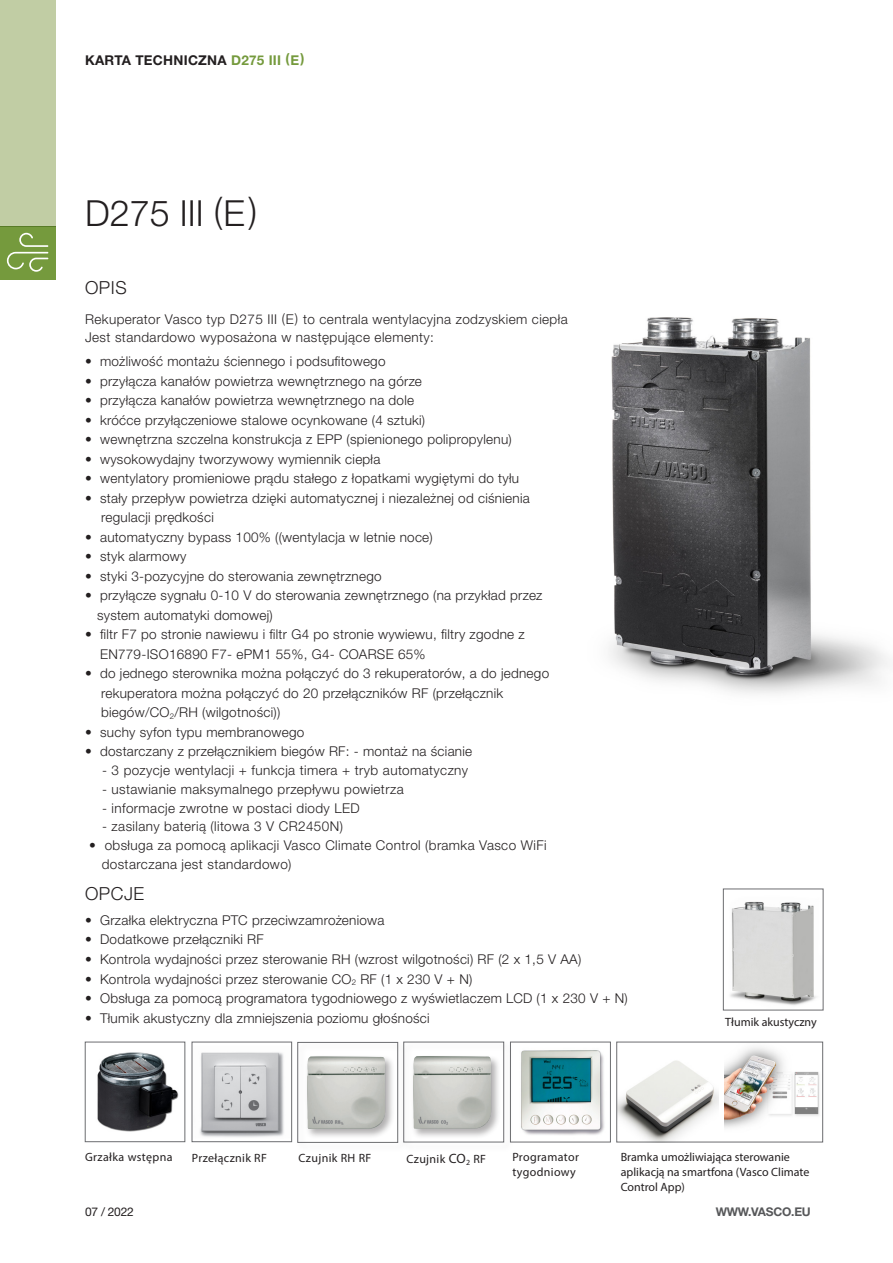
<style>
.page{position:relative;width:893px;height:1263px;background:#fff}
.page>*{position:absolute;margin:0;border:0;box-sizing:border-box;transform-origin:0 0}
.t1{font:300 36px "Helvetica Neue LTW1 G";color:#231f20}
.t2{font:300 18px "Helvetica Neue LTW1 G";letter-spacing:.03em;color:#231f20}
.t3{font:300 13.5px/18px "Helvetica Neue LTW1 G";letter-spacing:.02em;color:#231f20}
.t4{font:700 13.5px "Helvetica Neue LTW1 G";letter-spacing:.02em;color:#231f20}
.t5{font:12px/15px "Myriad Pro";color:#231f20}
.t6{font:12px/15px "Myriad Pro";letter-spacing:.03em;color:#231f20}
.t7{font:700 12px "Helvetica Neue LT Std";letter-spacing:-.02em;color:#57585a}
.t8{font:12px "Helvetica Neue LT Std";letter-spacing:-.02em;color:#231f20}
.s1{color:#759a3d}
.s2{font-size:13.5px}
</style>
<div class="page">
<div style="left:0;top:0;width:55px;height:226px;background:#c1cda4"></div>
<div style="left:0;top:226px;width:55px;height:54px;background:#759a3d"></div>
<svg style="left:7px;top:233px;width:41px;height:39px"></svg>
<img style="left:521px;top:1050px;width:83px;height:85px">
<div style="left:510px;top:1042px;width:101px;height:100px;border:1px solid #6c6d70"></div>
<div style="left:296px;top:1040px;width:112px;height:112px;background:#231f20;opacity:.35"></div>
<img style="left:307px;top:1056px;width:78px;height:73px">
<div style="left:298px;top:1042px;width:100px;height:100px;border:1px solid #6c6d70"></div>
<div style="left:402px;top:1040px;width:112px;height:112px;background:#231f20;opacity:.35"></div>
<img style="left:413px;top:1056px;width:78px;height:73px">
<img style="left:200px;top:1052px;width:84px;height:85px">
<div style="left:192px;top:1042px;width:100px;height:100px;border:1px solid #6c6d70"></div>
<img style="left:618px;top:1060px;width:100px;height:83px">
<img style="left:97px;top:1052px;width:82px;height:80px">
<div style="left:85px;top:1042px;width:100px;height:100px;border:1px solid #6c6d70"></div>
<div style="left:616px;top:1042px;width:207px;height:100px;border:1px solid #6c6d70"></div>
<img style="left:725px;top:1042px;width:99px;height:100px">
<img style="left:609px;top:317px;width:279px;height:377px">
<img style="left:730px;top:901px;width:86px;height:105px">
<p class="t4" style="left:85px;top:52px;width:221px">KARTA TECHNICZNA <span class="s1">D275 III (E)</span></p>
<p class="t1" style="left:85px;top:191px;width:174px">D275 III (E)</p>
<p class="t2" style="left:85px;top:276px;width:43px">OPIS</p>
<p class="t3" style="left:85px;top:310px;width:488px">Rekuperator Vasco typ D275 III (E) to centrala wentylacyjna zodzyskiem ciepła.<br>Jest standardowo wyposażona w następujące elementy:</p>
<p class="t3" style="left:85px;top:352px;width:302px">• możliwość montażu ściennego i podsufitowego</p>
<p class="t3" style="left:85px;top:372px;width:338px">• przyłącza kanałów powietrza wewnętrznego na górze</p>
<p class="t3" style="left:85px;top:391px;width:331px">• przyłącza kanałów powietrza wewnętrznego na dole</p>
<p class="t3" style="left:85px;top:411px;width:342px">• króćce przyłączeniowe stalowe ocynkowane (4 sztuki)</p>
<p class="t3" style="left:85px;top:430px;width:428px">• wewnętrzna szczelna konstrukcja z EPP (spienionego polipropylenu)</p>
<p class="t3" style="left:85px;top:450px;width:297px">• wysokowydajny tworzywowy wymiennik ciepła</p>
<p class="t3" style="left:85px;top:469px;width:435px">• wentylatory promieniowe prądu stałego z łopatkami wygiętymi do tyłu</p>
<p class="t3" style="left:85px;top:489px;width:446px">• stały przepływ powietrza dzięki automatycznej i niezależnej od ciśnienia</p>
<p class="t3" style="left:101px;top:508px;width:114px">regulacji prędkości</p>
<p class="t3" style="left:85px;top:528px;width:349px">• automatyczny bypass 100% ((wentylacja w letnie noce)</p>
<p class="t3" style="left:85px;top:547px;width:103px">• styk alarmowy</p>
<p class="t3" style="left:85px;top:567px;width:298px">• styki 3-pozycyjne do sterowania zewnętrznego</p>
<p class="t3" style="left:85px;top:586px;width:459px">• przyłącze sygnału 0-10 V do sterowania zewnętrznego (na przykład przez</p>
<p class="t3" style="left:97px;top:606px;width:177px">system automatyki domowej)</p>
<p class="t3" style="left:85px;top:625px;width:441px">• filtr F7 po stronie nawiewu i filtr G4 po stronie wywiewu, filtry zgodne z</p>
<p class="t3" style="left:100px;top:645px;width:327px">EN779-ISO16890 F7- ePM1 55%, G4- COARSE 65%</p>
<p class="t3" style="left:85px;top:664px;width:466px">• do jednego sterownika można połączyć do 3 rekuperatorów, a do jednego</p>
<p class="t3" style="left:101px;top:684px;width:404px">rekuperatora można połączyć do 20 przełączników RF (przełącznik</p>
<p class="t3" style="left:101px;top:703px;width:181px">biegów/CO<sub>2</sub>/RH (wilgotności))</p>
<p class="t3" style="left:85px;top:723px;width:221px">• suchy syfon typu membranowego</p>
<p class="t3" style="left:85px;top:742px;width:389px">• dostarczany z przełącznikiem biegów RF: - montaż na ścianie</p>
<p class="t3" style="left:102px;top:761px;width:368px">- 3 pozycje wentylacji + funkcja timera + tryb automatyczny</p>
<p class="t3" style="left:102px;top:780px;width:303px">- ustawianie maksymalnego przepływu powietrza</p>
<p class="t3" style="left:102px;top:799px;width:259px">- informacje zwrotne w postaci diody LED</p>
<p class="t3" style="left:102px;top:817px;width:242px">- zasilany baterią (litowa 3 V CR2450N)</p>
<p class="t3" style="left:89px;top:836px;width:459px">• obsługa za pomocą aplikacji Vasco Climate Control (bramka Vasco WiFi</p>
<p class="t3" style="left:102px;top:855px;width:191px">dostarczana jest standardowo)</p>
<p class="t2" style="left:85px;top:882px;width:61px">OPCJE</p>
<p class="t3" style="left:85px;top:911px;width:301px">• Grzałka elektryczna PTC przeciwzamrożeniowa</p>
<p class="t3" style="left:85px;top:931px;width:180px">• Dodatkowe przełączniki RF</p>
<p class="t3" style="left:85px;top:950px;width:498px">• Kontrola wydajności przez sterowanie RH (wzrost wilgotności) RF (2 x 1,5 V AA)</p>
<p class="t3" style="left:85px;top:970px;width:389px">• Kontrola wydajności przez sterowanie CO<sub>2</sub> RF (1 x 230 V + N)</p>
<p class="t3" style="left:85px;top:989px;width:544px">• Obsługa za pomocą programatora tygodniowego z wyświetlaczem LCD (1 x 230 V + N)</p>
<p class="t3" style="left:85px;top:1009px;width:346px">• Tłumik akustyczny dla zmniejszenia poziomu głośności</p>
<p class="t5" style="left:725px;top:1014px;width:93px">Tłumik akustyczny</p>
<p class="t6" style="left:85px;top:1149px;width:89px">Grzałka wstępna</p>
<p class="t6" style="left:192px;top:1150px;width:77px">Przełącznik RF</p>
<p class="t6" style="left:299px;top:1150px;width:74px">Czujnik RH RF</p>
<p class="t6" style="left:406px;top:1151px;width:81px">Czujnik <span class="s2">CO</span><sub>2</sub> RF</p>
<p class="t5" style="left:621px;top:1149px;width:190px">Bramka umożliwiająca sterowanie aplikacją na smartfona (Vasco Climate<br>Control App)</p>
<p class="t6" style="left:512px;top:1149px;width:68px">Programator tygodniowy</p>
<p class="t8" style="left:85px;top:1205px;width:50px">07 / 2022</p>
<p class="t7" style="left:716px;top:1204px;width:97px">WWW.VASCO.EU</p>
</div>
